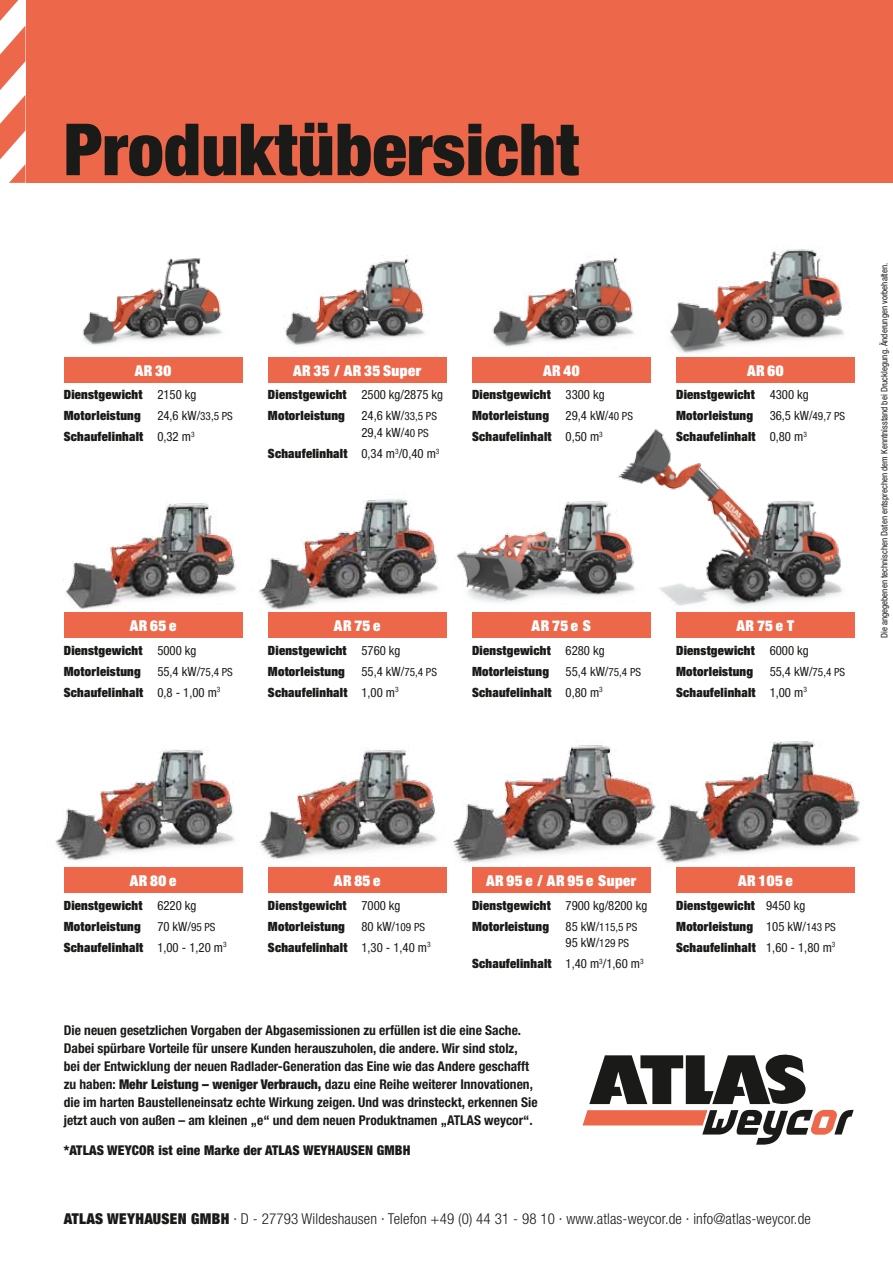
<style>
.page{position:relative;width:893px;height:1263px;background:#fff}
.page>*{position:absolute;margin:0;border:0;box-sizing:border-box;transform-origin:0 0}
.t1{font:900 condensed 72px "Helvetica Neue";color:#1a1a18}
.t2{font:300 condensed 15px "Helvetica Neue";letter-spacing:.01em;color:#1a1a18}
.t3{font:900 expanded 15px "Helvetica Neue";letter-spacing:.03em;color:#fff}
.t4{font:700 condensed 13.5px/18px "Helvetica Neue";color:#1a1a18}
.t5{font:900 condensed 13.5px "Helvetica Neue";letter-spacing:.01em;color:#1a1a18}
.t6{font:900 expanded 12.75px/21px "Helvetica Neue";letter-spacing:.02em;color:#1a1a18}
.t7{font:condensed 12.75px/21px "Helvetica Neue";color:#1a1a18}
.t8{font:condensed 11.25px "Helvetica Neue";color:#1a1a18}
.t9{font:condensed 9px "Helvetica Neue";color:#1a1a18}
.s1{font-weight:400;font-stretch:condensed}
.s2{font-weight:400;font-stretch:condensed;font-size:11.25px}
.s3{font-size:11.25px}
.s4{font-weight:900;font-stretch:expanded}
.s5{font-size:12.75px}
.s6{font-weight:900}
</style>
<div class="page">
<div style="left:0;top:0;width:893px;height:183px;background:#ed684a"></div>
<svg style="left:0;top:0;width:26px;height:183px"></svg>
<img style="left:618px;top:429px;width:224px;height:177px">
<img style="left:65px;top:485px;width:586px;height:125px">
<img style="left:659px;top:741px;width:201px;height:122px">
<img style="left:55px;top:749px;width:180px;height:112px">
<img style="left:259px;top:748px;width:178px;height:111px">
<img style="left:453px;top:745px;width:206px;height:118px">
<img style="left:82px;top:258px;width:140px;height:87px">
<img style="left:285px;top:255px;width:140px;height:90px">
<img style="left:492px;top:249px;width:352px;height:104px">
<svg style="left:583px;top:1054px;width:271px;height:91px"></svg>
<div style="left:268px;top:867px;width:178px;height:26px;background:#ed684a"></div>
<div style="left:64px;top:867px;width:178px;height:26px;background:#ed684a"></div>
<div style="left:676px;top:867px;width:179px;height:26px;background:#ed684a"></div>
<div style="left:472px;top:867px;width:179px;height:26px;background:#ed684a"></div>
<div style="left:472px;top:612px;width:179px;height:26px;background:#ed684a"></div>
<div style="left:268px;top:612px;width:178px;height:26px;background:#ed684a"></div>
<div style="left:64px;top:612px;width:178px;height:26px;background:#ed684a"></div>
<div style="left:676px;top:612px;width:179px;height:26px;background:#ed684a"></div>
<div style="left:268px;top:357px;width:178px;height:26px;background:#ed684a"></div>
<div style="left:64px;top:357px;width:178px;height:26px;background:#ed684a"></div>
<div style="left:472px;top:357px;width:179px;height:26px;background:#ed684a"></div>
<div style="left:676px;top:357px;width:179px;height:26px;background:#ed684a"></div>
<h1 class="t1" style="left:64px;top:105px;width:517px">Produktübersicht</h1>
<p class="t3" style="left:135px;top:361px;width:38px">AR 30</p>
<p class="t3" style="left:293px;top:361px;width:130px">AR 35 / AR 35 Super</p>
<p class="t3" style="left:543px;top:361px;width:38px">AR 40</p>
<p class="t3" style="left:747px;top:361px;width:38px">AR 60</p>
<p class="t6" style="left:64px;top:384px;width:134px">Dienstgewicht <span class="s1">2150 kg<br></span>Motorleistung</p>
<p class="t6" style="left:64px;top:405px;width:171px;text-indent:94px"><span class="s1">24,6 kW/</span><span class="s2">33,5 PS<br></span>Schaufelinhalt <span class="s1">0,32 m</span><sup>3</sup></p>
<p class="t6" style="left:268px;top:384px;width:177px">Dienstgewicht <span class="s1">2500 kg/2875 kg<br></span>Motorleistung</p>
<p class="t7" style="left:361px;top:408px;width:77px;line-height:16.5px">24,6 kW/<span class="s3">33,5 PS<br></span>29,4 kW/<span class="s3">40 PS</span></p>
<p class="t6" style="left:268px;top:443px;width:173px">Schaufelinhalt <span class="s1">0,34 m</span><sup>3</sup><span class="s1">/0,40 m</span><sup>3</sup></p>
<p class="t6" style="left:472px;top:384px;width:134px">Dienstgewicht <span class="s1">3300 kg<br></span>Motorleistung</p>
<p class="t6" style="left:472px;top:405px;width:162px;text-indent:94px"><span class="s1">29,4 kW/</span><span class="s2">40 PS<br></span>Schaufelinhalt <span class="s1">0,50 m</span><sup>3</sup></p>
<p class="t6" style="left:676px;top:384px;width:134px">Dienstgewicht <span class="s1">4300 kg<br></span>Motorleistung</p>
<p class="t6" style="left:676px;top:405px;width:171px;text-indent:94px"><span class="s1">36,5 kW/</span><span class="s2">49,7 PS<br></span>Schaufelinhalt <span class="s1">0,80 m</span><sup>3</sup></p>
<p class="t3" style="left:130px;top:616px;width:48px">AR65e</p>
<p class="t3" style="left:334px;top:616px;width:48px">AR75e</p>
<p class="t3" style="left:532px;top:616px;width:61px">AR75e S</p>
<p class="t3" style="left:737px;top:616px;width:59px">AR75e T</p>
<p class="t6" style="left:64px;top:639px;width:134px">Dienstgewicht <span class="s1">5000 kg<br></span>Motorleistung</p>
<p class="t7" style="left:64px;top:660px;width:171px;text-indent:94px">55,4 kW/<span class="s3">75,4 PS<br></span><span class="s4">Schaufelinhalt</span> 0,8 - 1,00 m<sup>3</sup></p>
<p class="t6" style="left:268px;top:639px;width:134px">Dienstgewicht <span class="s1">5760 kg<br></span>Motorleistung</p>
<p class="t6" style="left:268px;top:660px;width:171px;text-indent:94px"><span class="s1">55,4 kW/</span><span class="s2">75,4 PS<br></span>Schaufelinhalt <span class="s1">1,00 m</span><sup>3</sup></p>
<p class="t6" style="left:472px;top:639px;width:134px">Dienstgewicht <span class="s1">6280 kg<br></span>Motorleistung</p>
<p class="t6" style="left:472px;top:660px;width:171px;text-indent:94px"><span class="s1">55,4 kW/</span><span class="s2">75,4 PS<br></span>Schaufelinhalt <span class="s1">0,80 m</span><sup>3</sup></p>
<p class="t6" style="left:676px;top:639px;width:134px">Dienstgewicht <span class="s1">6000 kg<br></span>Motorleistung</p>
<p class="t6" style="left:676px;top:660px;width:171px;text-indent:94px"><span class="s1">55,4 kW/</span><span class="s2">75,4 PS<br></span>Schaufelinhalt <span class="s1">1,00 m</span><sup>3</sup></p>
<p class="t9" style="left:879px;top:638px;width:377px;rotate:-90deg">Die angegebenen technischen Daten entsprechen dem Kenntnisstand bei Drucklegung. Änderungen vorbehalten.</p>
<p class="t3" style="left:130px;top:871px;width:48px">AR80e</p>
<p class="t3" style="left:334px;top:871px;width:48px">AR85e</p>
<p class="t3" style="left:486px;top:871px;width:152px">AR 95 e / AR 95 e Super</p>
<p class="t3" style="left:738px;top:871px;width:56px">AR 105 e</p>
<p class="t6" style="left:64px;top:894px;width:134px">Dienstgewicht <span class="s1">6220 kg<br></span>Motorleistung</p>
<p class="t7" style="left:64px;top:916px;width:164px;text-indent:94px">70 kW/<span class="s3">95 PS<br></span><span class="s4">Schaufelinhalt</span> 1,00 - 1,20 m<sup>3</sup></p>
<p class="t6" style="left:268px;top:894px;width:134px">Dienstgewicht <span class="s1">7000 kg<br></span>Motorleistung</p>
<p class="t7" style="left:268px;top:916px;width:164px;text-indent:94px">80 kW/<span class="s3">109 PS<br></span><span class="s4">Schaufelinhalt</span> 1,30 - 1,40 m<sup>3</sup></p>
<p class="t6" style="left:472px;top:894px;width:177px">Dienstgewicht <span class="s1">7900 kg/8200 kg<br></span>Motorleistung</p>
<p class="t8" style="left:566px;top:920px;width:73px"><span class="s5">85 kW/</span>115,5 PS</p>
<p class="t7" style="left:472px;top:932px;width:173px;text-indent:94px">95 kW/<span class="s3">129 PS<br></span><span class="s4">Schaufelinhalt</span> 1,40 m<sup>3</sup>/1,60 m<sup>3</sup></p>
<p class="t4" style="left:64px;top:1021px;width:475px">Die neuen gesetzlichen Vorgaben der Abgasemissionen zu erfüllen ist die eine Sache.<br>Dabei spürbare Vorteile für unsere Kunden herauszuholen, die andere. Wir sind stolz,<br>bei der Entwicklung der neuen Radlader-Generation das Eine wie das Andere geschafft zu haben: <span class="s6">Mehr Leistung – weniger Verbrauch,</span> dazu eine Reihe weiterer Innovationen, die im harten Baustelleneinsatz echte Wirkung zeigen. Und was drinsteckt, erkennen Sie jetzt auch von außen – am kleinen „e“ und dem neuen Produktnamen „ATLAS weycor“.</p>
<p class="t5" style="left:64px;top:1142px;width:348px">*ATLAS WEYCOR ist eine Marke der ATLAS WEYHAUSEN GMBH</p>
<p class="t6" style="left:676px;top:894px;width:161px">Dienstgewicht <span class="s1">9450 kg<br></span>Motorleistung <span class="s1">105 kW/</span><span class="s2">143 PS<br></span>Schaufelinhalt <span class="s1">1,60 - 1,80 m</span><sup>3</sup></p>
<p class="t2" style="left:64px;top:1210px;width:749px"><span class="s4">ATLAS WEYHAUSEN GMBH</span> · D - 27793 Wildeshausen · Telefon +49 (0) 44 31 - 98 10 · www.atlas-weycor.de · info@atlas-weycor.de</p>
</div>
